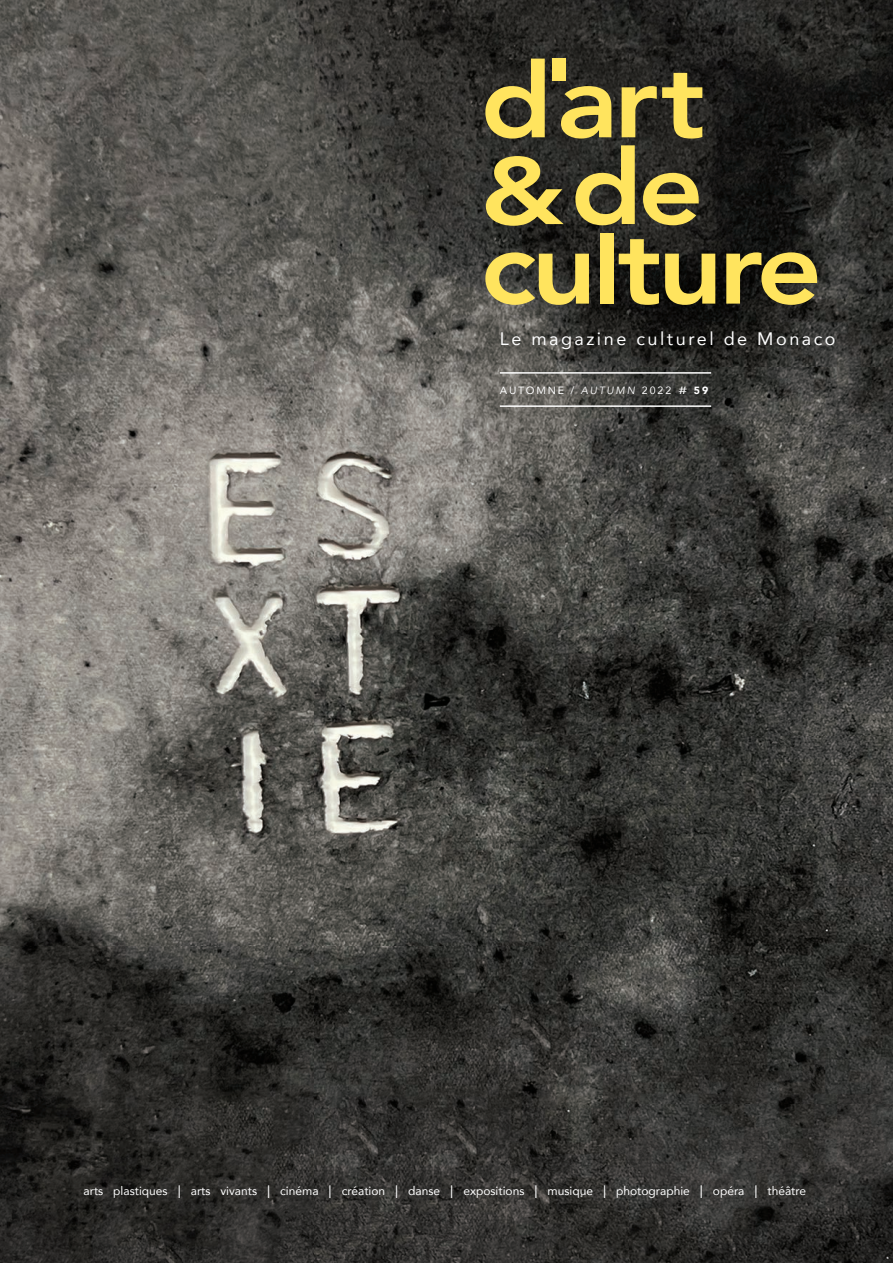
<style>
.page{position:relative;width:893px;height:1263px;background:#fff}
.page>*{position:absolute;margin:0;border:0;box-sizing:border-box;transform-origin:0 0}
.t1{font:800 104.1px/83.1px "Avenir";letter-spacing:-.04em;color:#ffe45e;scale:1.1 1}
.t2{font:18px "Avenir";letter-spacing:.14em;color:#fff}
.t3{font:12px "Avenir";color:#fff}
.t4{font:10.5px "Avenir";letter-spacing:.17em;color:#fff}
.s1{font-size:93.75px}
.s2{font-size:92.7px}
.s3{font-style:italic}
.s4{font-weight:900}
.s5{font-size:18px}
</style>
<div class="page">
<img style="left:0;top:0;width:893px;height:1263px">
<div style="left:552px;top:59px;width:13px;height:22px;background:#ffe45e"></div>
<hr style="left:500px;top:372px;width:211px;height:2px;background:#fff">
<hr style="left:500px;top:405px;width:211px;height:2px;background:#fff">
<h1 class="t1" style="left:480px;top:63px;width:312px">dart<br><span class="s1">&amp;</span> de cu<span class="s2">l</span>ture</h1>
<h2 class="t2" style="left:500px;top:327px;width:337px">Le magazine culturel de Monaco</h2>
<p class="t4" style="left:500px;top:383px;width:210px">AUTOMNE / <span class="s3">AUTUMN</span> 2022 # <span class="s4">59</span></p>
<p class="t3" style="left:84px;top:1183px;width:724px">arts plastiques <span class="s5">I</span> arts vivants <span class="s5">I</span> cinéma <span class="s5">I</span> création <span class="s5">I</span> danse <span class="s5">I</span> expositions <span class="s5">I</span> musique <span class="s5">I</span> photographie <span class="s5">I</span> opéra <span class="s5">I</span> théâtre</p>
</div>
